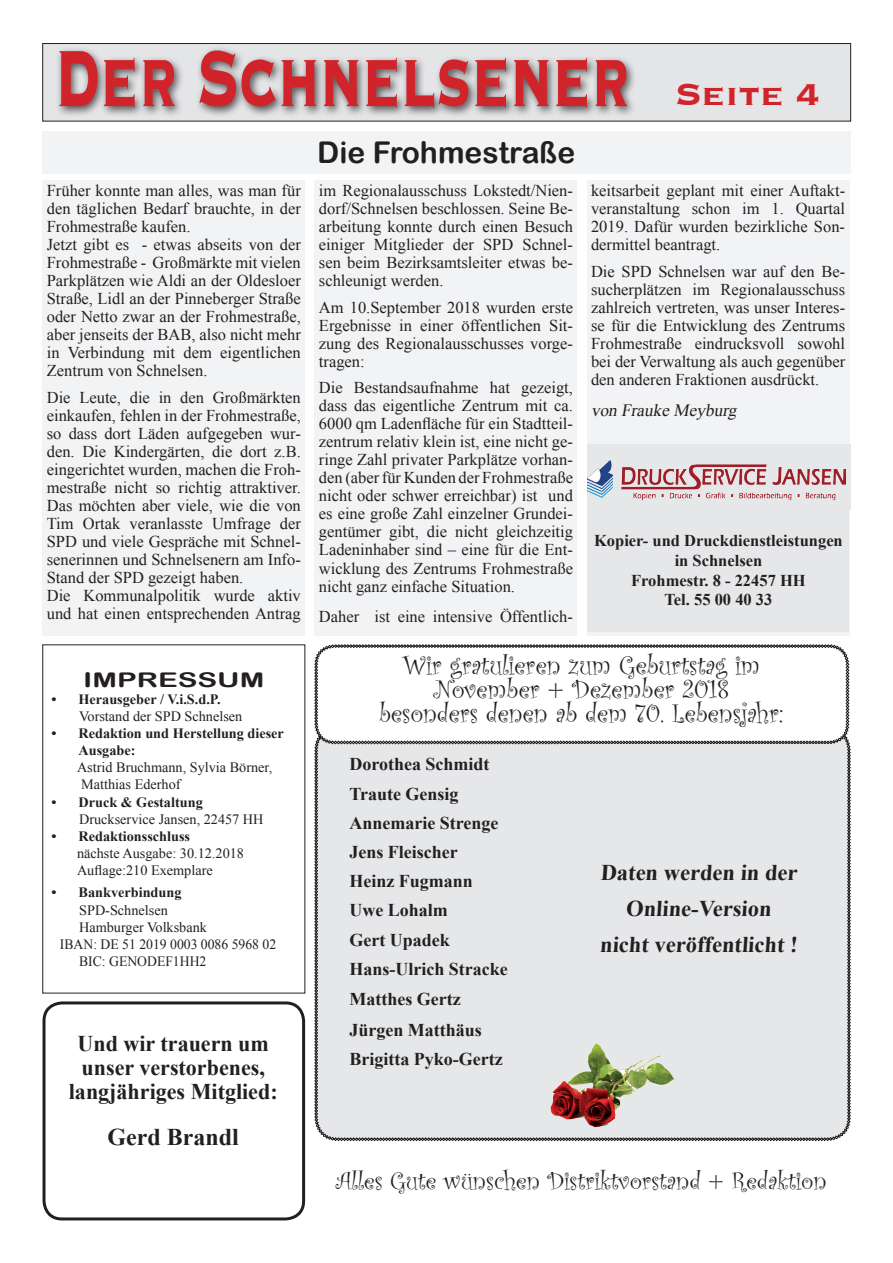
<style>
.page{position:relative;width:893px;height:1263px;background:#fff}
.page>*{position:absolute;margin:0;border:0;box-sizing:border-box;transform-origin:0 0}
.t1{font:700 104.55px "Copperplate";color:#d1232a;scale:.61 1}
.t2{font:700 39px "Copperplate";color:#d1232a}
.t3{font:30px "Arial Rounded MT Bold";color:#231f20}
.t4{font:27.3px/24px "Curlz";color:#231f20;text-align:center}
.t5{font:25.5px "Curlz";color:#231f20}
.t6{font:700 24px "Times New Roman";color:#231f20}
.t7{font:700 22.5px/24px "Times New Roman";color:#231f20;text-align:center}
.t8{font:20.25px "Arial Rounded MT Bold";color:#231f20;scale:1.46 1}
.t9{font:700 18px/29.2px "Times New Roman";color:#231f20}
.t10{font:italic 17.25px "Times New Roman";color:#231f20}
.t11{font:16.5px/18px "Times New Roman";color:#231f20;text-align:justify}
.t12{font:700 16.5px/19.8px "Times New Roman";color:#231f20;text-align:center}
.t13{font:14.25px/17.1px "Times New Roman";color:#231f20}
.t14{font:700 14.25px/17.1px "Times New Roman";color:#231f20}
.t15{font:14.25px "Times New Roman";color:#231f20;scale:.96 1}
</style>
<div class="page">
<div style="left:43px;top:1001px;width:262px;height:219px;border:3px solid #231f20;border-radius:18px"></div>
<div style="left:42px;top:131px;width:808px;height:42px;background:#f2f3f4"></div>
<div style="left:43px;top:44px;width:808px;height:77px;background:#e4e5e7"></div>
<div style="left:43px;top:43px;width:808px;height:78px;border:1px solid #231f20"></div>
<div style="left:55px;top:45px;width:582px;height:73px;background:#231f20;opacity:.75"></div>
<svg style="left:314px;top:644px;width:537px;height:497px"></svg>
<div style="left:560px;top:744px;width:277px;height:328px;background:#e6e7e9"></div>
<div style="left:43px;top:181px;width:262px;height:455px;background:#f2f3f4"></div>
<div style="left:315px;top:181px;width:262px;height:455px;background:#f2f3f4"></div>
<div style="left:587px;top:181px;width:262px;height:455px;background:#f2f3f4"></div>
<div style="left:587px;top:444px;width:263px;height:66px;background:#e6e7e9"></div>
<img style="left:587px;top:460px;width:258px;height:41px">
<div style="left:588px;top:509px;width:261px;height:122px;background:#e6e7e9"></div>
<img style="left:530px;top:1039px;width:151px;height:100px">
<h1 class="t1" style="left:54px;top:9px;width:945px">Der Schnelsener</h1>
<h3 class="t3" style="left:317px;top:135px;width:259px">Die Frohmestraße</h3>
<h2 class="t2" style="left:675px;top:69px;width:146px">Seite 4</h2>
<p class="t11" style="left:47px;top:182px;width:256px;text-align:left">Früher konnte man alles, was man für den täglichen Bedarf brauchte, in der Frohmestraße kaufen.<br>Jetzt gibt es - etwas abseits von der Frohmestraße - Großmärkte mit vielen Parkplätzen wie Aldi an der Oldesloer Straße, Lidl an der Pinneberger Straße oder Netto zwar an der Frohmestraße, aber jenseits der BAB, also nicht mehr in Verbindung mit dem eigentlichen Zentrum von Schnelsen.</p>
<p class="t11" style="left:47px;top:388px;width:256px;text-align:left">Die Leute, die in den Großmärkten einkaufen, fehlen in der Frohmestraße, so dass dort Läden aufgegeben wur&shy;den. Die Kindergärten, die dort z.B. eingerichtet wurden, machen die Froh&shy;mestraße nicht so richtig attraktiver.<br>Das möchten aber viele, wie die von Tim Ortak veranlasste Umfrage der SPD und viele Gespräche mit Schnel&shy;senerinnen und Schnelsenern am Info-Stand der SPD gezeigt haben.<br>Die Kommunalpolitik wurde aktiv und hat einen entsprechenden Antrag</p>
<p class="t8" style="left:83px;top:668px;width:126px">IMPRESSUM</p>
<p class="t14" style="left:51px;top:690px;width:171px">• Herausgeber / V.i.S.d.P.</p>
<p class="t13" style="left:79px;top:707px;width:165px">Vorstand der SPD Schnelsen</p>
<p class="t14" style="left:78px;top:724px;width:207px;text-indent:-27px">• Redaktion und Herstellung dieser<br>Ausgabe:</p>
<p class="t13" style="left:77px;top:759px;width:197px">Astrid Bruchmann, Sylvia Börner,<br>Matthias Ederhof</p>
<p class="t14" style="left:51px;top:793px;width:153px">• Druck &amp; Gestaltung</p>
<p class="t13" style="left:79px;top:810px;width:186px">Druckservice Jansen, 22457 HH</p>
<p class="t14" style="left:52px;top:827px;width:140px">• Redaktionsschluss</p>
<p class="t13" style="left:77px;top:844px;width:169px">nächste Ausgabe: 30.12.2018<br>Auflage:210 Exemplare</p>
<p class="t14" style="left:52px;top:884px;width:131px">• Bankverbindung</p>
<p class="t13" style="left:79px;top:901px;width:90px">SPD-Schnelsen</p>
<p class="t13" style="left:79px;top:918px;width:129px">Hamburger Volksbank</p>
<p class="t15" style="left:60px;top:934px;width:227px">IBAN: DE 51 2019 0003 0086 5968 02</p>
<p class="t15" style="left:79px;top:951px;width:134px">BIC: GENODEF1HH2</p>
<h3 class="t7" style="left:69px;top:1030px;width:210px">Und wir trauern um unser verstorbenes, langjähriges Mitglied:</h3>
<h3 class="t6" style="left:108px;top:1120px;width:133px">Gerd Brandl</h3>
<p class="t11" style="left:319px;top:182px;width:256px">im Regionalausschuss Lokstedt/Nien&shy;dorf/Schnelsen beschlossen. Seine Be&shy;arbeitung konnte durch einen Besuch einiger Mitglieder der SPD Schnel&shy;sen beim Bezirksamtsleiter etwas be&shy;schleunigt werden.</p>
<p class="t11" style="left:319px;top:298px;width:256px">Am 10.September 2018 wurden erste Ergebnisse in einer öffentlichen Sit&shy;zung des Regionalausschusses vorge&shy;tragen:</p>
<p class="t11" style="left:319px;top:379px;width:256px">Die Bestandsaufnahme hat gezeigt, dass das eigentliche Zentrum mit ca.<br>6000 qm Ladenfläche für ein Stadtteil&shy;zentrum relativ klein ist, eine nicht ge&shy;ringe Zahl privater Parkplätze vorhan&shy;den (aber für Kunden der Frohmestraße nicht oder schwer erreichbar) ist und es eine große Zahl einzelner Grundei&shy;gentümer gibt, die nicht gleichzeitig Ladeninhaber sind – eine für die Ent&shy;wicklung des Zentrums Frohmestraße nicht ganz einfache Situation.</p>
<p class="t11" style="left:319px;top:607px;width:256px">Daher ist eine intensive Öffentlich-</p>
<p class="t11" style="left:591px;top:182px;width:256px">keitsarbeit geplant mit einer Auftakt&shy;veranstaltung schon im 1. Quartal 2019. Dafür wurden bezirkliche Son&shy;dermittel beantragt.</p>
<p class="t11" style="left:591px;top:262px;width:256px">Die SPD Schnelsen war auf den Be&shy;sucherplätzen im Regionalausschuss zahlreich vertreten, was unser Interes&shy;se für die Entwicklung des Zentrums Frohmestraße eindrucksvoll sowohl bei der Verwaltung als auch gegenüber den anderen Fraktionen ausdrückt.</p>
<p class="t10" style="left:591px;top:398px;width:151px">von Frauke Meyburg</p>
<p class="t12" style="left:594px;top:530px;width:250px">Kopier- und Druckdienstleistungen in Schnelsen<br>Frohmestr. 8 - 22457 HH<br>Tel. 55 00 40 33</p>
<h3 class="t4" style="left:379px;top:652px;width:406px">Wir gratulieren zum Geburtstag im<br>November + Dezember 2018<br>besonders denen ab dem 70. Lebensjahr:</h3>
<p class="t9" style="left:349px;top:749px;width:151px">Dorothea Schmidt<br>Traute Gensig<br>Annemarie Strenge<br>Jens Fleischer<br>Heinz Fugmann</p>
<h3 class="t7" style="left:600px;top:854px;width:201px;line-height:36px">Daten werden in der<br>Online-Version nicht veröffentlicht !</h3>
<p class="t12" style="left:609px;top:871px;width:67px">am 11.11.</p>
<p class="t12" style="left:740px;top:871px;width:56px">zum 76.</p>
<p class="t9" style="left:349px;top:895px;width:100px">Uwe Lohalm</p>
<p class="t12" style="left:609px;top:900px;width:68px">am 22.11.</p>
<p class="t12" style="left:740px;top:900px;width:56px">zum 76.</p>
<p class="t9" style="left:349px;top:924px;width:102px">Gert Upadek</p>
<p class="t12" style="left:609px;top:929px;width:69px">am 01.12.</p>
<p class="t12" style="left:740px;top:929px;width:56px">zum 74.</p>
<p class="t9" style="left:349px;top:953px;width:160px;line-height:30.2px">Hans-Ulrich Stracke<br>Matthes Gertz<br>Jürgen Matthäus<br>Brigitta Pyko-Gertz</p>
<h3 class="t5" style="left:336px;top:1163px;width:492px">Alles Gute wünschen Distriktvorstand + Redaktion</h3>
</div>
